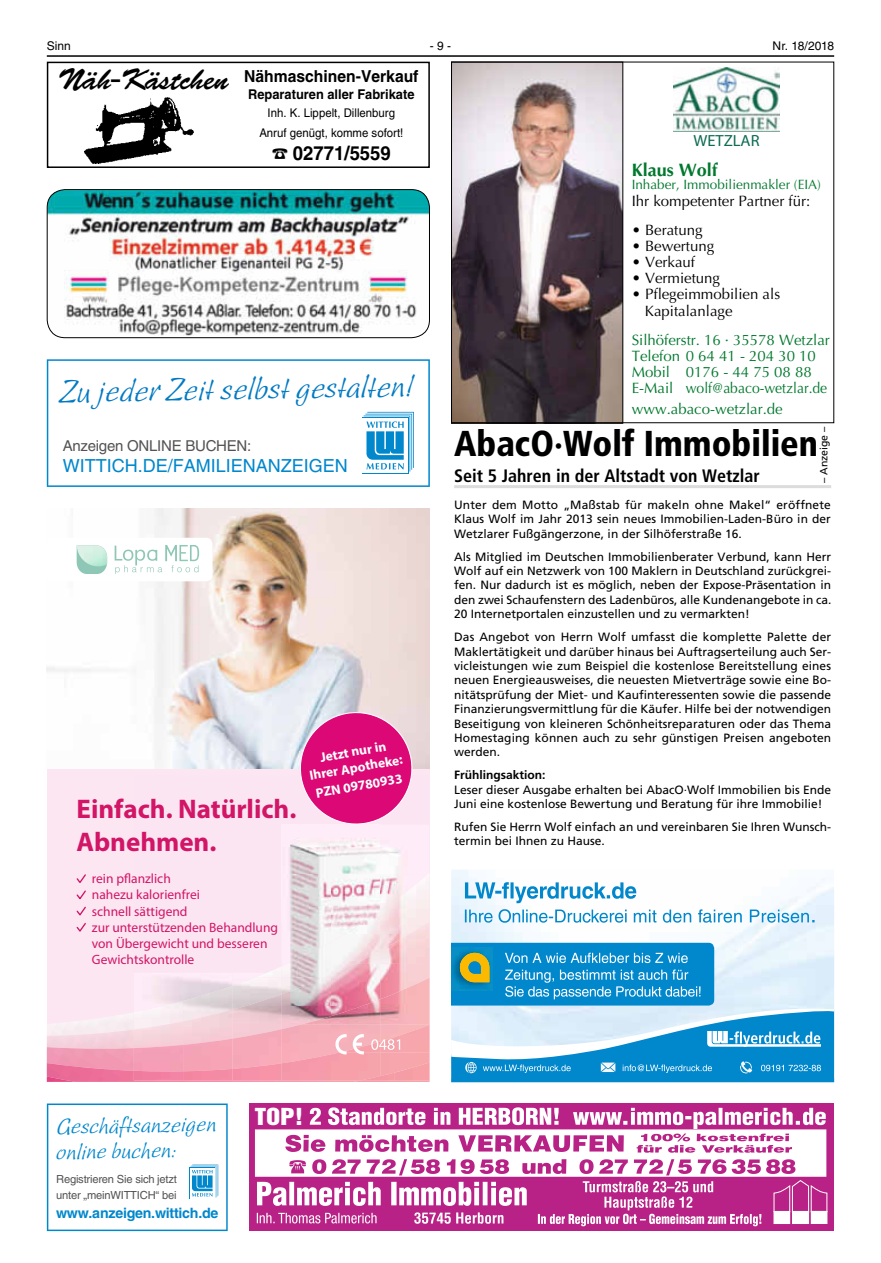
<style>
.page{position:relative;width:881px;height:1263px;background:#fff}
.page>*{position:absolute;margin:0;border:0;box-sizing:border-box;transform-origin:0 0}
.t1{font:900 condensed 36px "Frutiger LT";color:#000;scale:.96 1}
.t2{font:30px "Linotype Sallwey Script";color:#007ac3}
.t3{font:700 27px/32.4px "Myriad Pro";color:#d21566}
.t4{font:21.45px "Helvetica Inserat";color:#fff;scale:1.19 1}
.t5{font:21px/25.5px "Linotype Sallwey Script";color:#0087cc}
.t6{font:700 19.5px "Helvetica LT";color:#000;scale:.95 1}
.t7{font:700 condensed 18px "Frutiger LT";color:#000}
.t8{font:18px "Helvetica LT";color:#0087cc}
.t9{font:700 18px "Optima LT";color:#00782d}
.t10{font:700 16.5px "Helvetica LT";color:#000;scale:.95 1}
.t11{font:16.2px "Myriad Pro";color:#0c6b52}
.t12{font:15px/16.2px "Optima LT";color:#00782d}
.t13{font:15px/16.2px "Optima LT";color:#000}
.t14{font:15px "Helvetica LT";letter-spacing:-.015em;color:#535353}
.t15{font:700 14.25px "Helvetica LT";letter-spacing:-.02em;color:#0087cc}
.t16{font:13.5px/16.2px "Myriad Pro";color:#d21566}
.t17{font:700 13.5px/16.2px "Myriad Pro";color:#fff;text-align:center}
.t18{font:13.5px "Optima LT";color:#00782d}
.t19{font:700 13.5px "Helvetica LT";color:#000;scale:.95 1}
.t20{font:12px/14.4px "Frutiger LT";color:#000;text-align:justify}
.t21{font:12px/19.8px "Helvetica LT";color:#000;text-align:center;scale:.95 1}
.t22{font:12px "Helvetica LT";color:#000}
.t23{font:700 12px "Frutiger LT";color:#000}
.t24{font:11.1px/15.9px "Helvetica LT";letter-spacing:-.015em;color:#535353}
.t25{font:10.5px "Frutiger LT";color:#000}
.s1{font-family:"Brush Script LT";font-weight:400;font-size:30px}
</style>
<div class="page">
<hr style="left:47px;top:55px;width:786px;height:2px;background:#000">
<img style="left:453px;top:64px;width:168px;height:357px">
<hr style="left:454px;top:485px;width:376px;height:3px;background:#dcdcdc">
<img style="left:673px;top:67px;width:105px;height:64px">
<div style="left:451px;top:62px;width:382px;height:361px;border:1px solid #000"></div>
<img style="left:84px;top:98px;width:110px;height:66px">
<div style="left:47px;top:62px;width:382px;height:106px;border:2px solid #000"></div>
<img style="left:47px;top:190px;width:382px;height:146px">
<div style="left:47px;top:189px;width:382px;height:149px;border:1px solid #000;border-radius:18px"></div>
<div style="left:355px;top:239px;width:22px;height:20px;background:#fff"></div>
<img style="left:359px;top:234px;width:15px;height:23px;border-radius:4px">
<img style="left:154px;top:508px;width:275px;height:260px">
<img style="left:47px;top:1055px;width:87px;height:8px">
<img style="left:47px;top:1063px;width:87px;height:13px">
<img style="left:47px;top:1076px;width:202px;height:6px">
<div style="left:380px;top:775px;width:49px;height:50px;background:#fce5f2"></div>
<img style="left:364px;top:825px;width:65px;height:49px">
<img style="left:364px;top:878px;width:16px;height:33px">
<img style="left:364px;top:911px;width:16px;height:14px">
<img style="left:380px;top:873px;width:49px;height:49px">
<img style="left:364px;top:925px;width:16px;height:26px">
<img style="left:364px;top:951px;width:16px;height:13px">
<img style="left:380px;top:922px;width:49px;height:56px">
<img style="left:364px;top:964px;width:16px;height:35px">
<img style="left:364px;top:999px;width:16px;height:32px">
<img style="left:380px;top:978px;width:49px;height:47px">
<img style="left:134px;top:1055px;width:49px;height:25px">
<img style="left:232px;top:1055px;width:17px;height:8px">
<img style="left:380px;top:1025px;width:49px;height:6px">
<img style="left:183px;top:1069px;width:49px;height:11px">
<img style="left:232px;top:1063px;width:17px;height:17px">
<svg style="left:47px;top:538px;width:317px;height:517px"></svg>
<svg style="left:77px;top:545px;width:122px;height:29px"></svg>
<svg style="left:75px;top:873px;width:12px;height:60px"></svg>
<svg style="left:296px;top:708px;width:120px;height:120px"></svg>
<svg style="left:47px;top:359px;width:382px;height:128px"></svg>
<svg style="left:451px;top:882px;width:382px;height:149px"></svg>
<svg style="left:249px;top:1031px;width:584px;height:200px"></svg>
<div style="left:249px;top:1103px;width:584px;height:127px;background:#b82185"></div>
<svg style="left:255px;top:1107px;width:572px;height:119px"></svg>
<svg style="left:47px;top:1103px;width:180px;height:128px"></svg>
<p class="t22" style="left:47px;top:39px;width:26px">Sinn</p>
<p class="t22" style="left:429px;top:39px;width:23px">-9-</p>
<p class="t22" style="left:772px;top:39px;width:63px">Nr. 18/2018</p>
<h3 class="t10" style="left:58px;top:66px;width:381px"><span class="s1">Näh-Kästchen</span> Nähmaschinen-Verkauf</h3>
<p class="t19" style="left:248px;top:86px;width:176px">Reparaturen aller Fabrikate</p>
<p class="t21" style="left:259px;top:103px;width:153px">Inh. K. Lippelt, Dillenburg<br>Anruf genügt, komme sofort!</p>
<h3 class="t6" style="left:293px;top:142px;width:104px">02771/5559</h3>
<h2 class="t2" style="left:59px;top:374px;width:356px;rotate:-1deg">Zu jeder Zeit selbst gestalten!</h2>
<p class="t14" style="left:63px;top:437px;width:190px">Anzeigen ONLINE BUCHEN:</p>
<h3 class="t8" style="left:63px;top:456px;width:287px">WITTICH.DE/FAMILIENANZEIGEN</h3>
<h3 class="t3" style="left:77px;top:792px;width:221px">Einfach. Natürlich.<br>Abnehmen.</h3>
<p class="t16" style="left:92px;top:870px;width:188px">rein pflanzlich<br>nahezu kalorienfrei<br>schnell sättigend<br>zur unterstützenden Behandlung von Übergewicht und besseren<br>Gewichtskontrolle</p>
<p class="t17" style="left:305px;top:751px;width:96px;rotate:-10deg">Jetzt nur in<br>Ihrer Apotheke:</p>
<p class="t17" style="left:314px;top:785px;width:89px;rotate:-10deg">PZN 09780933</p>
<h3 class="t11" style="left:693px;top:131px;width:68px">WETZLAR</h3>
<h3 class="t9" style="left:631px;top:159px;width:87px">Klaus Wolf</h3>
<p class="t18" style="left:631px;top:177px;width:191px">Inhaber, Immobilienmakler (EIA)</p>
<p class="t13" style="left:631px;top:193px;width:180px">Ihr kompetenter Partner für:</p>
<p class="t13" style="left:631px;top:221px;width:72px">• Beratung</p>
<p class="t13" style="left:631px;top:238px;width:84px">• Bewertung</p>
<p class="t13" style="left:631px;top:254px;width:65px">• Verkauf</p>
<p class="t13" style="left:631px;top:270px;width:90px">• Vermietung</p>
<p class="t13" style="left:644px;top:286px;width:137px;text-indent:-13px">• Pflegeimmobilien als<br>Kapitalanlage</p>
<p class="t12" style="left:631px;top:331px;width:199px">Silhöferstr. 16 · 35578 Wetzlar<br>Telefon 0 64 41 - 204 30 10<br>Mobil 0176 - 44 75 08 88<br>E-Mail wolf@abaco-wetzlar.de</p>
<p class="t12" style="left:631px;top:400px;width:152px">www.abaco-wetzlar.de</p>
<h1 class="t1" style="left:454px;top:422px;width:380px">AbacO·Wolf Immobilien</h1>
<h3 class="t7" style="left:454px;top:465px;width:307px">Seit 5 Jahren in der Altstadt von Wetzlar</h3>
<p class="t20" style="left:454px;top:498px;width:378px">Unter dem Motto „Maßstab für makeln ohne Makel“ eröffnete Klaus Wolf im Jahr 2013 sein neues Immobilien-Laden-Büro in der Wetzlarer Fußgängerzone, in der Silhöferstraße 16.</p>
<p class="t20" style="left:454px;top:549px;width:378px">Als Mitglied im Deutschen Immobilienberater Verbund, kann Herr Wolf auf ein Netzwerk von 100 Maklern in Deutschland zurückgrei&shy;fen. Nur dadurch ist es möglich, neben der Expose-Präsentation in den zwei Schaufenstern des Ladenbüros, alle Kundenangebote in ca.<br>20 Internetportalen einzustellen und zu vermarkten!</p>
<p class="t20" style="left:454px;top:630px;width:378px">Das Angebot von Herrn Wolf umfasst die komplette Palette der Maklertätigkeit und darüber hinaus bei Auftragserteilung auch Ser&shy;vicleistungen wie zum Beispiel die kostenlose Bereitstellung eines neuen Energieausweises, die neuesten Mietverträge sowie eine Bo&shy;nitätsprüfung der Miet- und Kaufinteressenten sowie die passende Finanzierungsvermittlung für die Käufer. Hilfe bei der notwendigen Beseitigung von kleineren Schönheitsreparaturen oder das Thema Homestaging können auch zu sehr günstigen Preisen angeboten werden.</p>
<p class="t23" style="left:454px;top:768px;width:93px">Frühlingsaktion:</p>
<p class="t20" style="left:454px;top:782px;width:378px">Leser dieser Ausgabe erhalten bei AbacO·Wolf Immobilien bis Ende<br>Juni eine kostenlose Bewertung und Beratung für ihre Immobilie!</p>
<p class="t20" style="left:454px;top:820px;width:378px">Rufen Sie Herrn Wolf einfach an und vereinbaren Sie Ihren Wunsch&shy;termin bei Ihnen zu Hause.</p>
<p class="t25" style="left:817px;top:483px;width:58px;rotate:-90deg">– Anzeige –</p>
<h3 class="t5" style="left:55px;top:1114px;width:162px;rotate:-1deg">Geschäftsanzeigen online buchen:</h3>
<p class="t24" style="left:56px;top:1171px;width:122px">Registrieren Sie sich jetzt unter „meinWITTICH“ bei</p>
<p class="t15" style="left:56px;top:1204px;width:164px">www.anzeigen.wittich.de</p>
<h3 class="t4" style="left:255px;top:1104px;width:42px">TOP!</h3>
</div>
